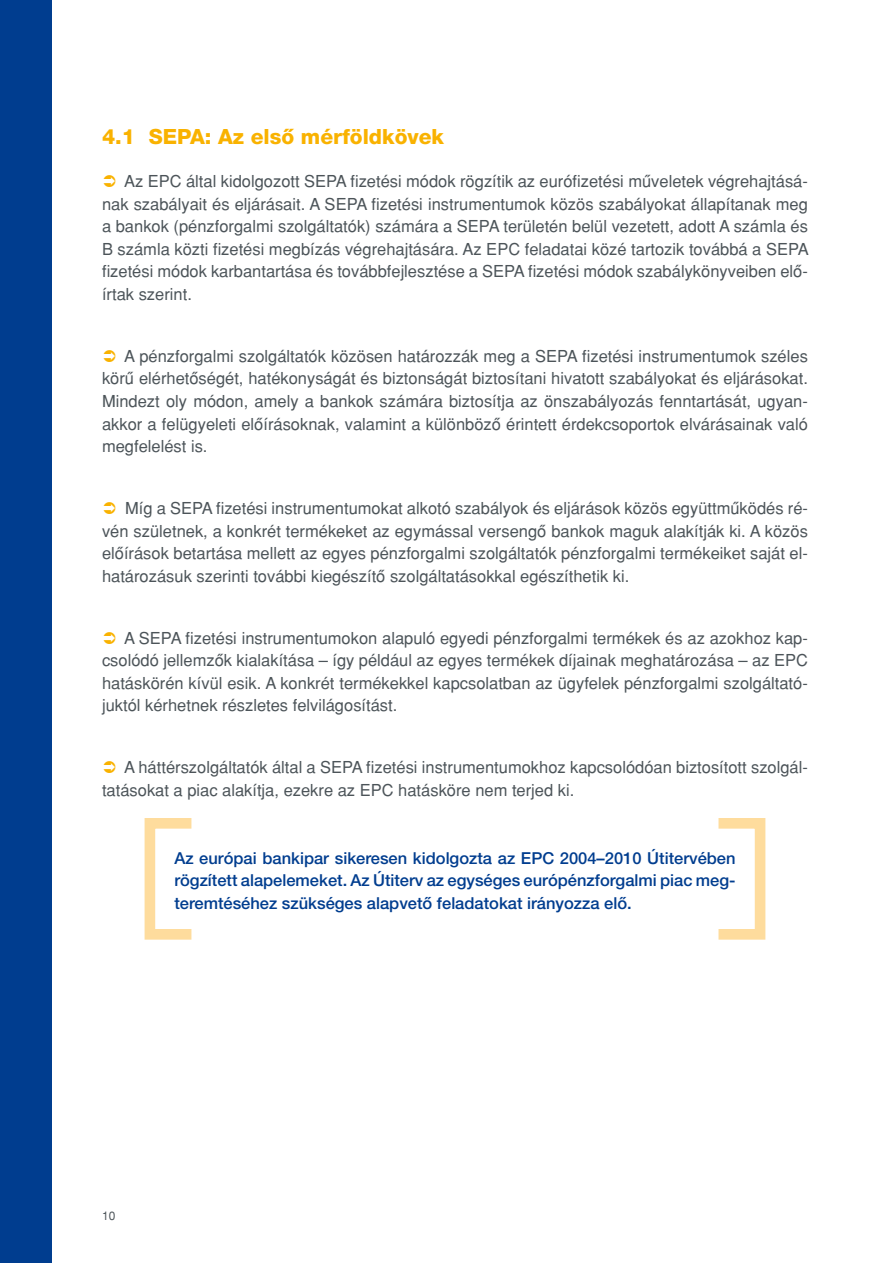
<style>
.page{position:relative;width:893px;height:1263px;background:#fff}
.page>*{position:absolute;margin:0;border:0;box-sizing:border-box;transform-origin:0 0}
.t1{font:21px "Helvetica H Heavy";color:#f9b200}
.t2{font:16.5px/22.5px "Helvetica H";color:#4c5459;text-align:justify}
.t3{font:16.5px/22.5px "Helvetica H Medium";color:#003d8f;text-align:justify}
.t4{font:12px "Helvetica H";color:#4c5459}
</style>
<div class="page">
<div style="left:0;top:0;width:51px;height:1263px;background:#003d8f"></div>
<div style="left:713px;top:818px;width:52px;height:122px;border:11px solid #fedc9d"></div>
<div style="left:145px;top:818px;width:52px;height:122px;border:11px solid #fedc9d"></div>
<p class="t1" style="left:102px;top:125px;width:343px">4.1 SEPA: Az elsô mérföldkövek</p>
<p class="t2" style="left:102px;top:170px;width:708px;text-indent:22px">Az EPC által kidolgozott SEPA fizetési módok rögzítik az eurófizetési mûveletek végrehajtásá&shy;nak szabályait és eljárásait. A SEPA fizetési instrumentumok közös szabályokat állapítanak meg a bankok (pénzforgalmi szolgáltatók) számára a SEPA területén belül vezetett, adott A számla és B számla közti fizetési megbízás végrehajtására. Az EPC feladatai közé tartozik továbbá a SEPA fizetési módok karbantartása és továbbfejlesztése a SEPA fizetési módok szabálykönyveiben elô&shy;írtak szerint.</p>
<p class="t2" style="left:102px;top:345px;width:707px;text-indent:22px">A pénzforgalmi szolgáltatók közösen határozzák meg a SEPA fizetési instrumentumok széles körû elérhetôségét, hatékonyságát és biztonságát biztosítani hivatott szabályokat és eljárásokat.<br>Mindezt oly módon, amely a bankok számára biztosítja az önszabályozás fenntartását, ugyan&shy;akkor a felügyeleti elôírásoknak, valamint a különbözô érintett érdekcsoportok elvárásainak való megfelelést is.</p>
<p class="t2" style="left:102px;top:497px;width:707px;text-indent:23px">Míg a SEPA fizetési instrumentumokat alkotó szabályok és eljárások közös együttmûködés ré&shy;vén születnek, a konkrét termékeket az egymással versengô bankok maguk alakítják ki. A közös elôírások betartása mellett az egyes pénzforgalmi szolgáltatók pénzforgalmi termékeiket saját el&shy;határozásuk szerinti további kiegészítô szolgáltatásokkal egészíthetik ki.</p>
<p class="t2" style="left:102px;top:626px;width:707px;text-indent:22px">A SEPA fizetési instrumentumokon alapuló egyedi pénzforgalmi termékek és az azokhoz kap&shy;csolódó jellemzôk kialakítása – így például az egyes termékek díjainak meghatározása – az EPC hatáskörén kívül esik. A konkrét termékekkel kapcsolatban az ügyfelek pénzforgalmi szolgáltató&shy;juktól kérhetnek részletes felvilágosítást.</p>
<p class="t2" style="left:102px;top:756px;width:707px;text-indent:22px">A háttérszolgáltatók által a SEPA fizetési instrumentumokhoz kapcsolódóan biztosított szolgál&shy;tatásokat a piac alakítja, ezekre az EPC hatásköre nem terjed ki.</p>
<p class="t3" style="left:174px;top:846px;width:563px">Az európai bankipar sikeresen kidolgozta az EPC 2004–2010 Útitervében rögzített alapelemeket. Az Útiterv az egységes európénzforgalmi piac meg&shy;teremtéséhez szükséges alapvetô feladatokat irányozza elô.</p>
<p class="t4" style="left:102px;top:1209px;width:15px">10</p>
</div>
